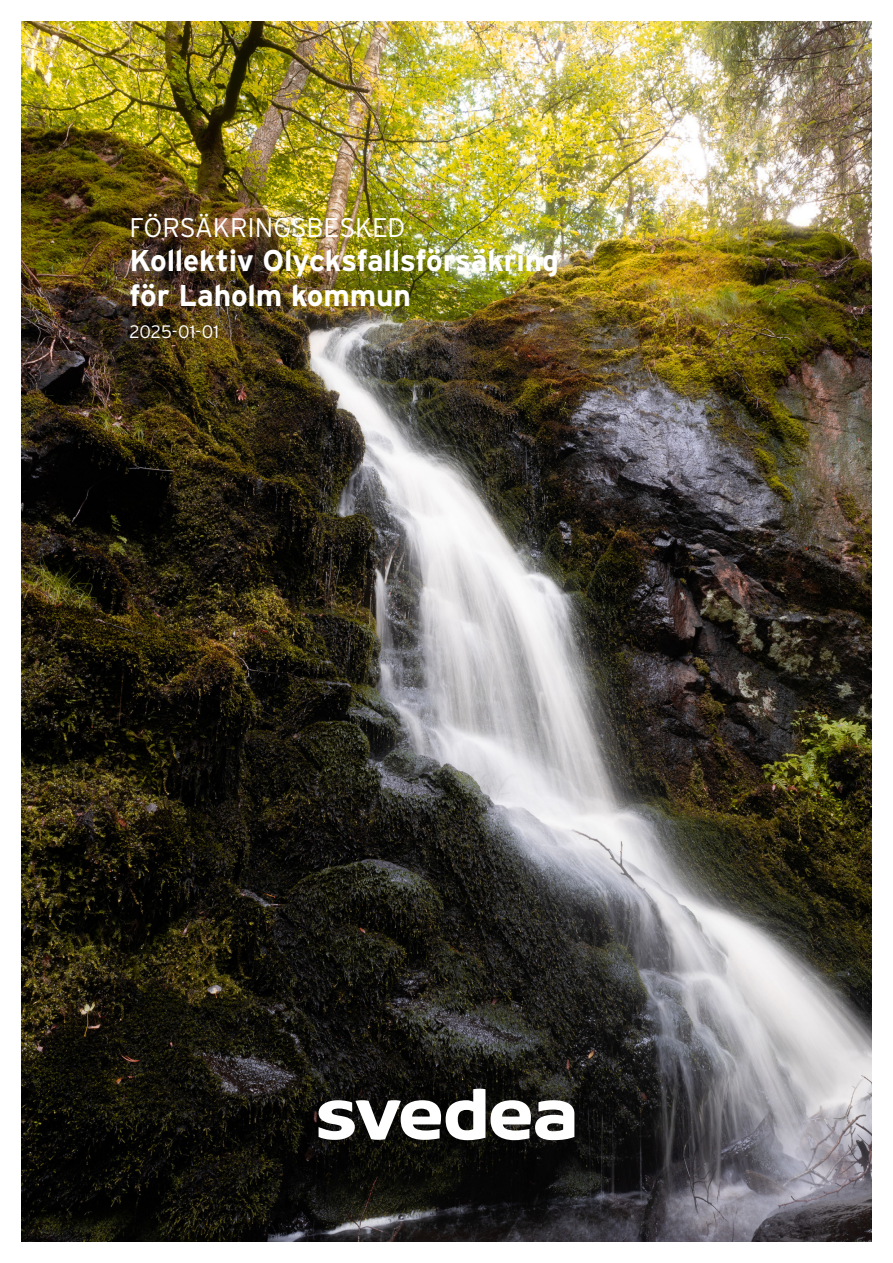
<style>
.page{position:relative;width:893px;height:1263px;background:#fff}
.page>*{position:absolute;margin:0;border:0;box-sizing:border-box;transform-origin:0 0}
.t1{font:700 30px/34.5px "Interstate";letter-spacing:-.005em;color:#fff}
.t2{font:300 27px "Interstate";letter-spacing:-.01em;color:#fff}
.Rubrik_1{font:300 18px "Interstate";color:#fff}
</style>
<div class="page">
<img style="left:21px;top:21px;width:851px;height:1221px">
<svg style="left:491px;top:1100px;width:83px;height:40px"></svg>
<svg style="left:319px;top:1089px;width:166px;height:51px"></svg>
<p class="t2" style="left:130px;top:212px;width:277px">FÖRSÄKRINGSBESKED</p>
<p class="t1" style="left:130px;top:243px;width:431px">Kollektiv Olycksfallsförsäkring för Laholm kommun</p>
<p class="Rubrik_1" style="left:130px;top:321px;width:91px">2025-01-01</p>
</div>
